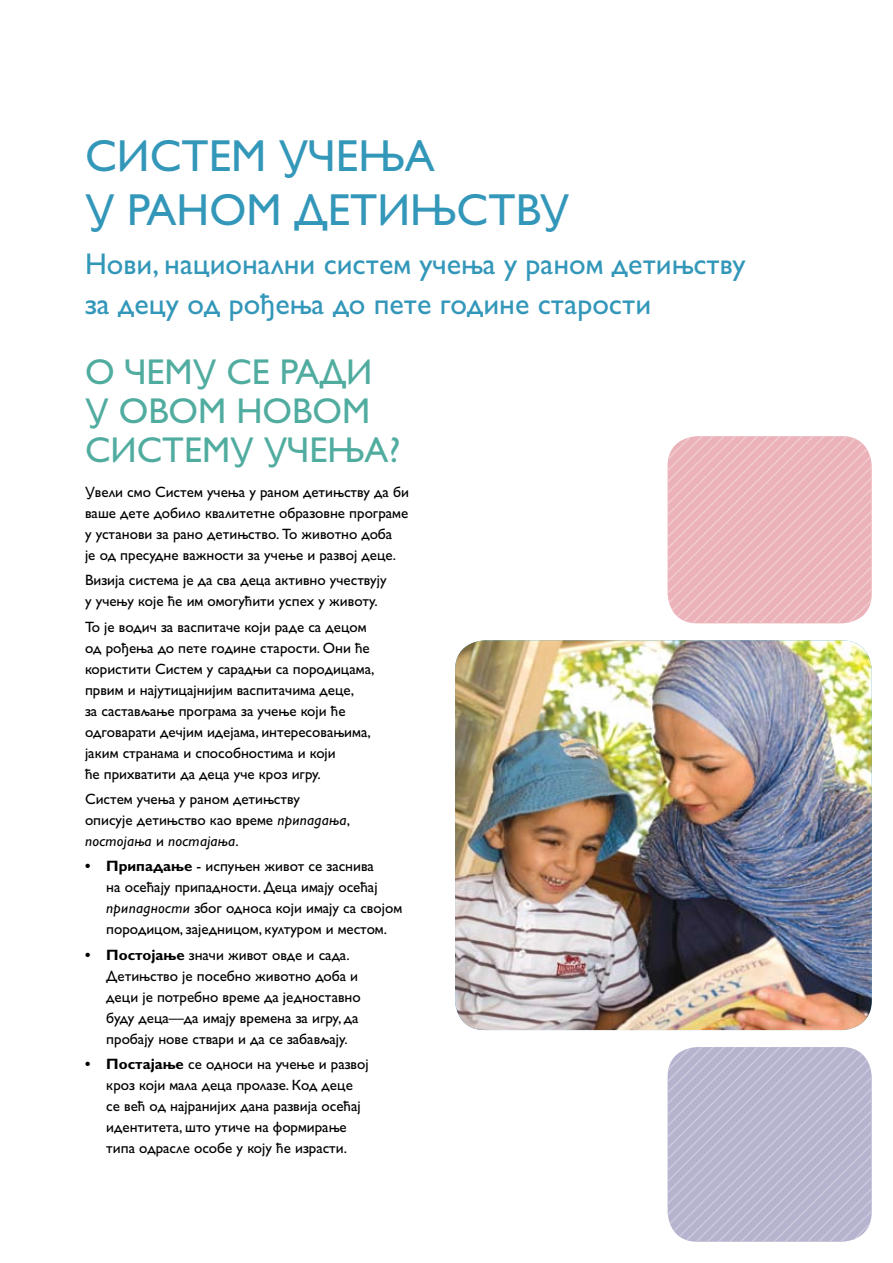
<style>
.page{position:relative;width:893px;height:1263px;background:#fff}
.page>*{position:absolute;margin:0;border:0;box-sizing:border-box;transform-origin:0 0}
.t1{font:45px/54px "Gill Sans Cyr";color:#3397b9}
.t2{font:36px/39px "Gill Sans Cyr";color:#51aca0}
.t3{font:30px/40.5px "Gill Sans Cyr";color:#3397b9}
.t4{font:15px/21px "Gill Sans Cyr";color:#000}
.t5{font:15px "Gill Sans Cyr MT Inclined";letter-spacing:.02em;color:#000}
.s1{font-family:"Gill Sans Cyr MT Inclined"}
.s2{font-family:"Gill Sans Cyr"}
.s3{font-weight:700}
</style>
<div class="page">
<svg style="left:668px;top:436px;width:204px;height:187px;background:#ecb7be"></svg>
<svg style="left:668px;top:1047px;width:204px;height:195px;background:#bab8d1"></svg>
<img style="left:455px;top:640px;width:417px;height:390px">
<h1 class="t1" style="left:85px;top:128px;width:486px">СИСТЕМ УЧЕЊА<br>У РАНОМ ДЕТИЊСТВУ</h1>
<h3 class="t3" style="left:85px;top:243px;width:662px">Нови, национални систем учења у раном детињству за децу од рођења до пете године старости</h3>
<h2 class="t2" style="left:85px;top:352px;width:317px">О ЧЕМУ СЕ РАДИ<br>У ОВОМ НОВОМ<br>СИСТЕМУ УЧЕЊА?</h2>
<p class="t4" style="left:85px;top:482px;width:325px">Увели смо Систем учења у раном детињству да би ваше дете добило квалитетне образовне програме у установи за рано детињство. То животно доба<br>је од пресудне важности за учење и развој деце.</p>
<p class="t4" style="left:85px;top:570px;width:303px">Визија система је да сва деца активно учествују у учењу које ће им омогућити успех у животу.</p>
<p class="t4" style="left:85px;top:616px;width:291px">То је водич за васпитаче који раде са децом од рођења до пете године старости. Они ће користити Систем у сарадњи са породицама, првим и најутицајнијим васпитачима деце,<br>за састављање програма за учење који ће одговарати дечјим идејама, интересовањима, јаким странама и способностима и који<br>ће прихватити да деца уче кроз игру.</p>
<p class="t4" style="left:85px;top:788px;width:266px">Систем учења у раном детињству описује детињство као време <span class="s1">припадања</span>,</p>
<p class="t5" style="left:85px;top:832px;width:155px">постојања <span class="s2">и</span> постајања<span class="s2">.</span></p>
<p class="t4" style="left:106px;top:856px;width:297px;text-indent:-21px"><span class="s3">• Припадање</span> - испуњен живот се заснива<br>на осећају припадности. Деца имају осећај <span class="s1">припадности</span> због односа који имају са својом породицом, заједницом, културом и местом.</p>
<p class="t4" style="left:106px;top:944px;width:256px;text-indent:-21px"><span class="s3">• Постојање</span> значи живот овде и сада.<br>Детињство је посебно животно доба и деци је потребно време да једноставно буду деца—да имају времена за игру, да пробају нове ствари и да се забављају.</p>
<p class="t4" style="left:106px;top:1053px;width:264px;text-indent:-21px"><span class="s3">• Постајање</span> се односи на учење и развој кроз који мала деца пролазе. Код деце се већ од најранијих дана развија осећај идентитета, што утиче на формирање типа одрасле особе у коју ће израсти.</p>
</div>
